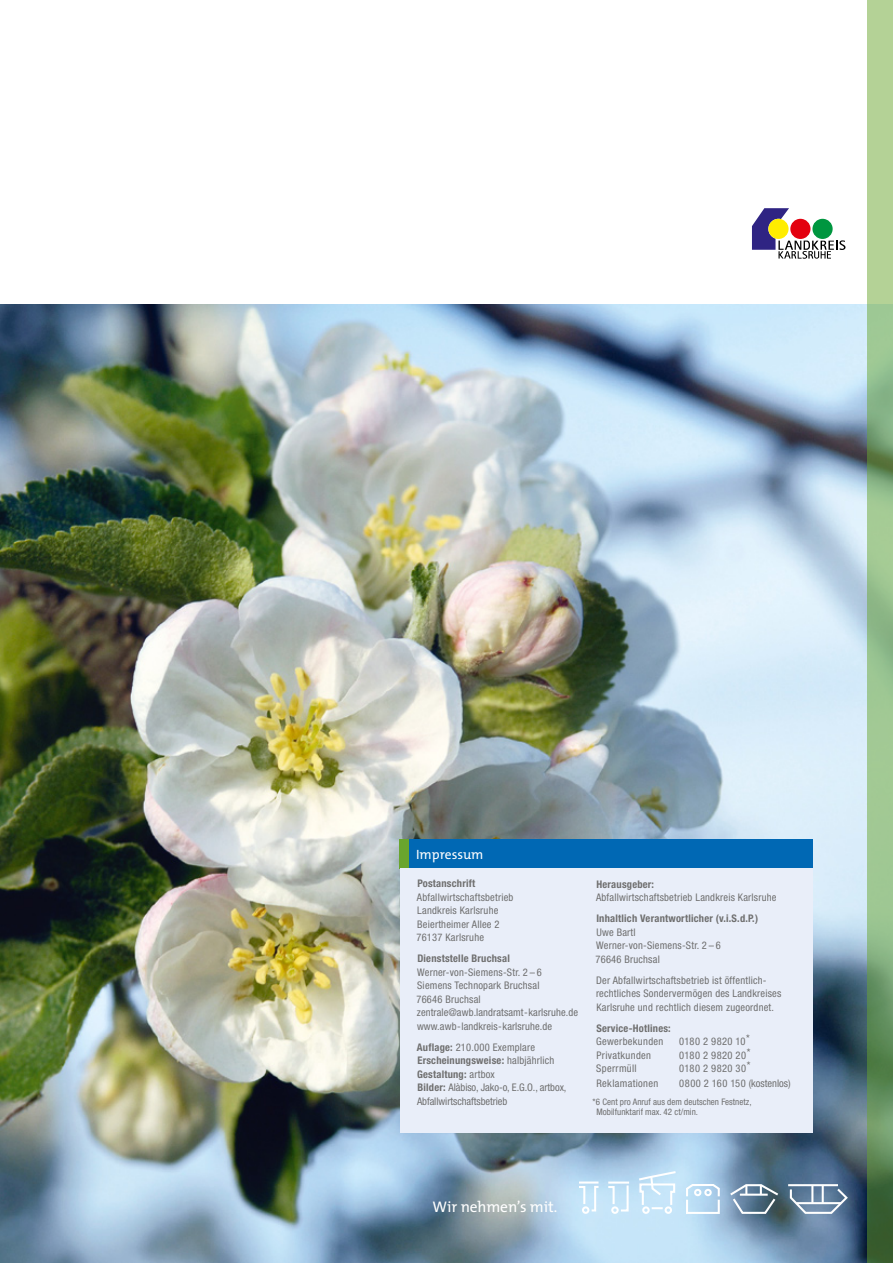
<style>
.page{position:relative;width:893px;height:1263px;background:#fff}
.page>*{position:absolute;margin:0;border:0;box-sizing:border-box;transform-origin:0 0}
.t1{font:15.45px "The Mix";letter-spacing:-.005em;color:#fff}
.t2{font:13.5px "The Mix";color:#fff}
.t3{font:condensed 10.5px/13.5px "Helvetica Neue";letter-spacing:.02em;color:#6f6f6f}
.t4{font:condensed 10.5px/13.5px "Helvetica Neue";letter-spacing:-.005em;color:#6f6f6f}
.t5{font:700 condensed 10.5px "Helvetica Neue";letter-spacing:.02em;color:#6f6f6f}
.t6{font:condensed 10.5px "Helvetica Neue";letter-spacing:.045em;color:#6f6f6f}
.t7{font:condensed 10.5px "Helvetica Neue";color:#6f6f6f}
.t8{font:condensed 10.5px "Helvetica Neue";letter-spacing:.04em;color:#6f6f6f}
.t9{font:condensed 9px/10.5px "Helvetica Neue";letter-spacing:.005em;color:#6f6f6f}
.s1{font-weight:700}
</style>
<div class="page">
<img style="left:0;top:304px;width:867px;height:959px">
<div style="left:686px;top:1199px;width:34px;height:15px;border:2px solid #fff"></div>
<svg style="left:685px;top:1183px;width:36px;height:15px"></svg>
<svg style="left:789px;top:1185px;width:60px;height:30px"></svg>
<hr style="left:788px;top:1184px;width:50px;height:2px;background:#fff">
<svg style="left:637px;top:1170px;width:41px;height:39px"></svg>
<div style="left:642px;top:1206px;width:8px;height:8px;border:2px solid #fff;border-radius:50%"></div>
<div style="left:665px;top:1206px;width:7px;height:8px;border:2px solid #fff;border-radius:50%"></div>
<div style="left:582px;top:1206px;width:7px;height:8px;border:2px solid #fff;border-radius:50%"></div>
<div style="left:611px;top:1206px;width:8px;height:8px;border:2px solid #fff;border-radius:50%"></div>
<svg style="left:577px;top:1181px;width:53px;height:31px"></svg>
<hr style="left:608px;top:1181px;width:21px;height:2px;background:#fff">
<svg style="left:728px;top:1183px;width:52px;height:32px"></svg>
<svg style="left:752px;top:208px;width:93px;height:51px"></svg>
<div style="left:400px;top:839px;width:9px;height:30px;background:#69a52e"></div>
<div style="left:409px;top:839px;width:404px;height:30px;background:#0068b4"></div>
<div style="left:400px;top:869px;width:413px;height:264px;background:#e9eef9"></div>
<svg style="left:867px;top:0;width:26px;height:1263px"></svg>
<p class="t2" style="left:416px;top:843px;width:69px">Impressum</p>
<p class="t5" style="left:417px;top:877px;width:59px">Postanschrift</p>
<p class="t3" style="left:416px;top:890px;width:98px">Abfallwirtschaftsbetrieb<br>Landkreis Karlsruhe<br>Beiertheimer Allee 2<br>76137 Karlsruhe</p>
<p class="t5" style="left:417px;top:952px;width:94px">Dienststelle Bruchsal</p>
<p class="t3" style="left:416px;top:965px;width:163px">Werner-von-Siemens-Str. 2 – 6<br>Siemens Technopark Bruchsal<br>76646 Bruchsal zentrale@awb.landratsamt-karlsruhe.de www.awb-landkreis-karlsruhe.de</p>
<p class="t4" style="left:417px;top:1040px;width:151px"><span class="s1">Auflage:</span> 210.000 Exemplare<br><span class="s1">Erscheinungsweise:</span> halbjährlich<br><span class="s1">Gestaltung:</span> artbox<br><span class="s1">Bilder:</span> Alàbiso, Jako-o, E.G.O., artbox,<br>Abfallwirtschaftsbetrieb</p>
<p class="t5" style="left:596px;top:877px;width:59px">Herausgeber:</p>
<p class="t3" style="left:596px;top:890px;width:182px">Abfallwirtschaftsbetrieb Landkreis Karlsruhe</p>
<p class="t5" style="left:596px;top:912px;width:163px">Inhaltlich Verantwortlicher (v.i.S.d.P.)</p>
<p class="t3" style="left:595px;top:925px;width:127px">Uwe Bartl<br>Werner-von-Siemens-Str. 2 – 6<br>76646 Bruchsal</p>
<p class="t3" style="left:596px;top:973px;width:187px">Der Abfallwirtschaftsbetrieb ist öffentlich&shy;rechtliches Sondervermögen des Landkreises<br>Karlsruhe und rechtlich diesem zugeordnet.</p>
<p class="t5" style="left:596px;top:1021px;width:76px">Service-Hotlines:</p>
<p class="t3" style="left:596px;top:1034px;width:69px">Gewerbekunden</p>
<p class="t8" style="left:679px;top:1035px;width:72px">0180 2 9820 10*</p>
<p class="t3" style="left:596px;top:1048px;width:56px">Privatkunden</p>
<p class="t6" style="left:679px;top:1049px;width:73px">0180 2 9820 20*</p>
<p class="t3" style="left:596px;top:1061px;width:42px">Sperrmüll</p>
<p class="t6" style="left:679px;top:1062px;width:73px">0180 2 9820 30*</p>
<p class="t3" style="left:596px;top:1076px;width:63px">Reklamationen</p>
<p class="t7" style="left:679px;top:1077px;width:113px">0800 2 160 150 (kostenlos)</p>
<p class="t9" style="left:596px;top:1096px;width:157px;text-indent:-4px">*6 Cent pro Anruf aus dem deutschen Festnetz,<br>Mobilfunktarif max. 42 ct/min.</p>
<h1 class="t1" style="left:433px;top:1194px;width:126px">Wir nehmen’s mit.</h1>
</div>
